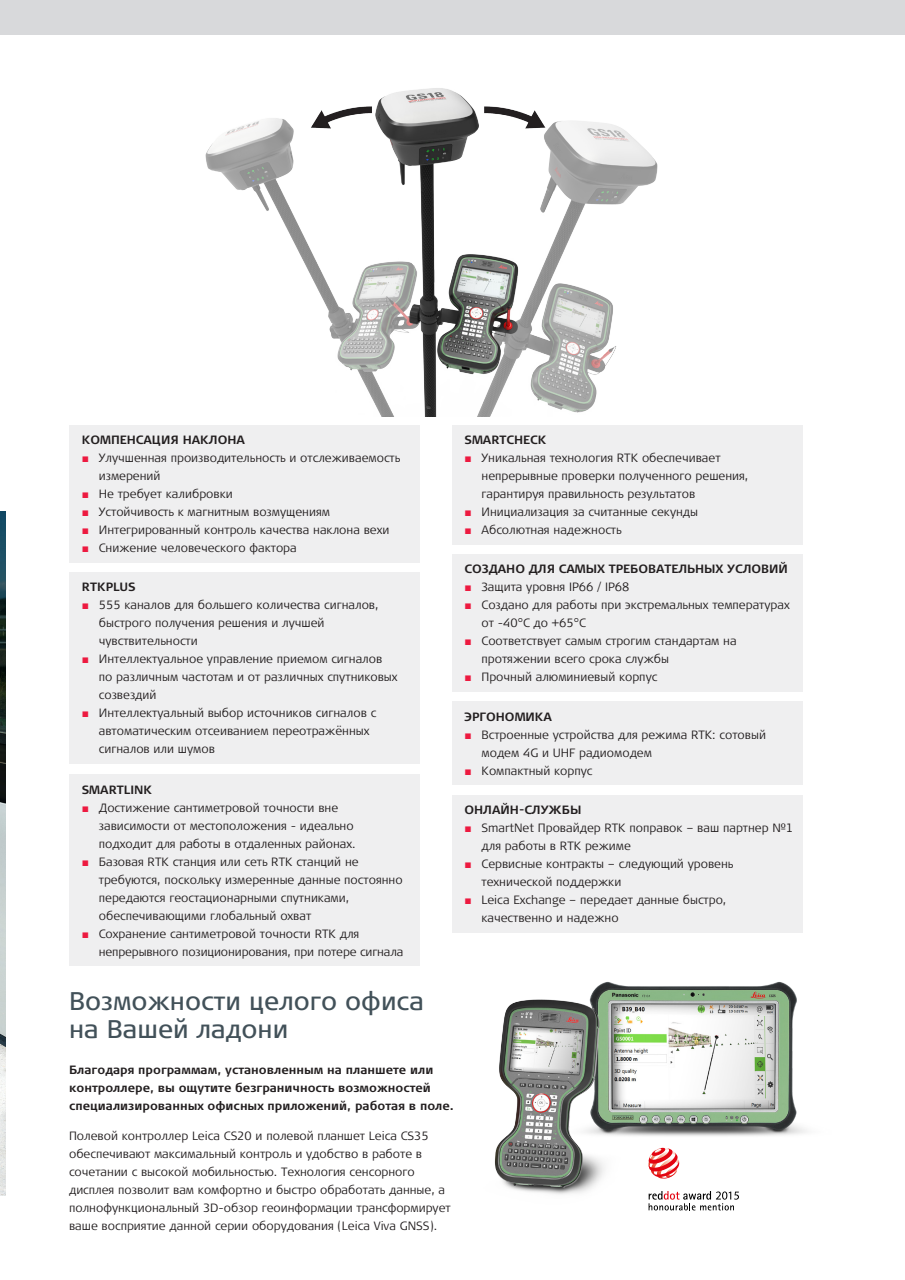
<style>
.page{position:relative;width:905px;height:1280px;background:#fff}
.page>*{position:absolute;margin:0;border:0;box-sizing:border-box;transform-origin:0 0}
.t1{font:25.5px/28.5px "Signa Pro";color:#425159}
.t2{font:300 12px/18px "Signa Pro";color:#231f20}
.t3{font:700 12px/18px "Signa Pro";color:#231f20}
.s1{font-family:"Arial";font-weight:400;color:#ed1a40}
</style>
<div class="page">
<img style="left:205px;top:88px;width:453px;height:329px">
<img style="left:0;top:512px;width:5px;height:684px">
<div style="left:0;top:0;width:905px;height:34px;background:#d8d9db"></div>
<img style="left:495px;top:982px;width:312px;height:222px">
<svg style="left:648px;top:1147px;width:31px;height:31px"></svg>
<svg style="left:649px;top:1191px;width:90px;height:19px"></svg>
<div style="left:69px;top:424px;width:351px;height:138px;background:#efeff0"></div>
<div style="left:69px;top:572px;width:351px;height:192px;background:#efeff0"></div>
<div style="left:69px;top:774px;width:351px;height:192px;background:#efeff0"></div>
<div style="left:452px;top:554px;width:351px;height:138px;background:#efeff0"></div>
<div style="left:452px;top:701px;width:351px;height:84px;background:#efeff0"></div>
<div style="left:452px;top:795px;width:351px;height:137px;background:#efeff0"></div>
<div style="left:452px;top:424px;width:351px;height:120px;background:#efeff0"></div>
<p class="t3" style="left:82px;top:430px;width:165px">КОМПЕНСАЦИЯ НАКЛОНА</p>
<p class="t2" style="left:99px;top:448px;width:303px;text-indent:-17px"><span class="s1">■</span> Улучшенная производительность и отслеживаемость измерений</p>
<p class="t2" style="left:82px;top:484px;width:152px"><span class="s1">■</span> Не требует калибровки</p>
<p class="t2" style="left:82px;top:502px;width:250px"><span class="s1">■</span> Устойчивость к магнитным возмущениям</p>
<p class="t2" style="left:82px;top:520px;width:309px"><span class="s1">■</span> Интегрированный контроль качества наклона вехи</p>
<p class="t2" style="left:82px;top:538px;width:216px"><span class="s1">■</span> Снижение человеческого фактора</p>
<p class="t3" style="left:82px;top:577px;width:55px">RTKPLUS</p>
<p class="t2" style="left:99px;top:595px;width:281px;text-indent:-17px"><span class="s1">■</span> 555 каналов для большего количества сигналов, быстрого получения решения и лучшей чувствительности</p>
<p class="t2" style="left:99px;top:649px;width:300px;text-indent:-17px"><span class="s1">■</span> Интеллектуальное управление приемом сигналов по различным частотам и от различных спутниковых созвездий</p>
<p class="t2" style="left:99px;top:703px;width:279px;text-indent:-17px"><span class="s1">■</span> Интеллектуальный выбор источников сигналов с автоматическим отсеиванием переотражённых сигналов или шумов</p>
<p class="t3" style="left:82px;top:780px;width:72px">SMARTLINK</p>
<p class="t2" style="left:99px;top:798px;width:258px;text-indent:-17px"><span class="s1">■</span> Достижение сантиметровой точности вне зависимости от местоположения - идеально подходит для работы в отдаленных районах.</p>
<p class="t2" style="left:99px;top:852px;width:305px;text-indent:-17px"><span class="s1">■</span> Базовая RTK станция или сеть RTK станций не требуются, поскольку измеренные данные постоянно передаются геостационарными спутниками, обеспечивающими глобальный охват</p>
<p class="t2" style="left:99px;top:924px;width:306px;text-indent:-17px"><span class="s1">■</span> Сохранение сантиметровой точности RTK для непрерывного позиционирования, при потере сигнала</p>
<p class="t3" style="left:465px;top:430px;width:83px">SMARTCHECK</p>
<p class="t2" style="left:482px;top:448px;width:268px;text-indent:-17px"><span class="s1">■</span> Уникальная технология RTK обеспечивает непрерывные проверки полученного решения, гарантируя правильность результатов</p>
<p class="t2" style="left:465px;top:502px;width:235px"><span class="s1">■</span> Инициализация за считанные секунды</p>
<p class="t2" style="left:465px;top:520px;width:159px"><span class="s1">■</span> Абсолютная надежность</p>
<p class="t3" style="left:465px;top:559px;width:325px">СОЗДАНО ДЛЯ САМЫХ ТРЕБОВАТЕЛЬНЫХ УСЛОВИЙ</p>
<p class="t2" style="left:465px;top:577px;width:166px"><span class="s1">■</span> Защита уровня IP66 / IP68</p>
<p class="t2" style="left:482px;top:595px;width:310px;text-indent:-17px"><span class="s1">■</span> Создано для работы при экстремальных температурах от -40°C до +65°C</p>
<p class="t2" style="left:482px;top:631px;width:257px;text-indent:-17px"><span class="s1">■</span> Соответствует самым строгим стандартам на протяжении всего срока службы</p>
<p class="t2" style="left:465px;top:667px;width:194px"><span class="s1">■</span> Прочный алюминиевый корпус</p>
<p class="t3" style="left:465px;top:707px;width:89px">ЭРГОНОМИКА</p>
<p class="t2" style="left:482px;top:725px;width:286px;text-indent:-17px"><span class="s1">■</span> Встроенные устройства для режима RTK: сотовый модем 4G и UHF радиомодем</p>
<p class="t2" style="left:465px;top:761px;width:130px"><span class="s1">■</span> Компактный корпус</p>
<p class="t3" style="left:465px;top:800px;width:118px">ОНЛАЙН-СЛУЖБЫ</p>
<p class="t2" style="left:482px;top:818px;width:313px;text-indent:-17px"><span class="s1">■</span> SmartNet Провайдер RTK поправок – ваш партнер №1 для работы в RTK режиме</p>
<p class="t2" style="left:482px;top:854px;width:253px;text-indent:-17px"><span class="s1">■</span> Сервисные контракты – следующий уровень технической поддержки</p>
<p class="t2" style="left:482px;top:890px;width:246px;text-indent:-17px"><span class="s1">■</span> Leica Exchange – передает данные быстро, качественно и надежно</p>
<h1 class="t1" style="left:69px;top:985px;width:357px">Возможности целого офиса на Вашей ладони</h1>
<p class="t3" style="left:69px;top:1059px;width:386px">Благодаря программам, установленным на планшете или контроллере, вы ощутите безграничность возможностей специализированных офисных приложений, работая в поле.</p>
<p class="t2" style="left:69px;top:1126px;width:383px">Полевой контроллер Leica CS20 и полевой планшет Leica CS35 обеспечивают максимальный контроль и удобство в работе в сочетании с высокой мобильностью. Технология сенсорного дисплея позволит вам комфортно и быстро обработать данные, а полнофункциональный 3D-обзор геоинформации трансформирует ваше восприятие данной серии оборудования (Leica Viva GNSS).</p>
</div>
